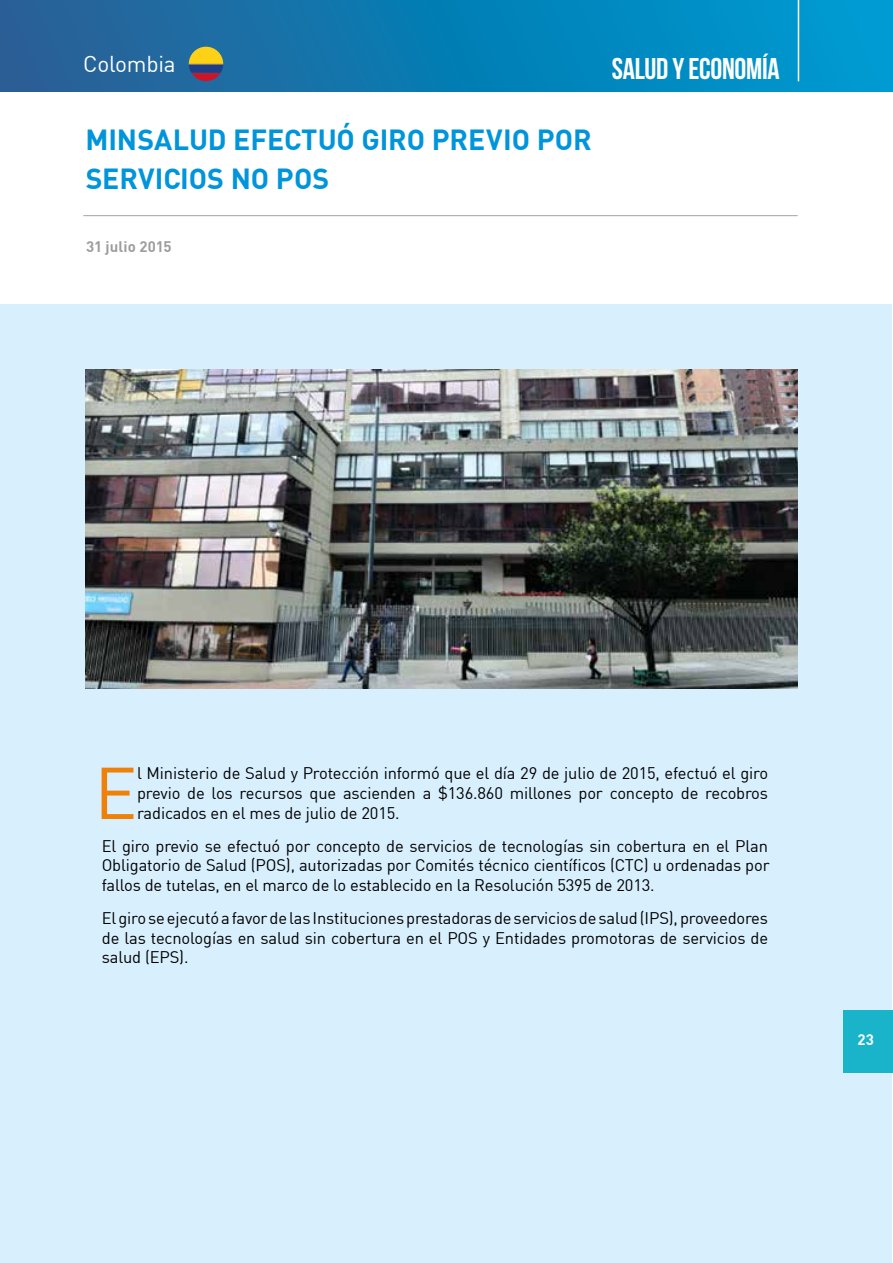
<style>
.page{position:relative;width:893px;height:1263px;background:#fff}
.page>*{position:absolute;margin:0;border:0;box-sizing:border-box;transform-origin:0 0}
.t1{font:72.15px "DIN";color:#f08108}
.t2{font:30px "Bebas Neue";letter-spacing:-.01em;color:#fff}
.t3{font:700 28.5px/39px "DIN";color:#0095db}
.t4{font:22.5px "DIN";letter-spacing:-.01em;color:#fff}
.t5{font:16.5px/19.8px "DIN";letter-spacing:-.01em;color:#000;text-align:justify}
.t6{font:700 15px "DIN";letter-spacing:.005em;color:#9d9d9c}
.t7{font:700 15px "DIN";color:#fff}
</style>
<div class="page">
<div style="left:0;top:0;width:893px;height:91px;background:linear-gradient(to right,#265e94,#009cd3)"></div>
<hr style="left:798px;top:0;width:1px;height:81px;background:#fff">
<div style="left:1px;top:304px;width:891px;height:959px;background:#d8effd"></div>
<hr style="left:83px;top:215px;width:715px;height:1px;background:#acacac">
<img style="left:85px;top:370px;width:713px;height:319px">
<img style="left:189px;top:47px;width:34px;height:34px;border-radius:17px">
<div style="left:844px;top:1010px;width:49px;height:62px;background:#19b4c9"></div>
<h3 class="t4" style="left:83px;top:50px;width:94px">Colombia</h3>
<h3 class="t3" style="left:86px;top:119px;width:508px">MINSALUD EFECTUÓ GIRO PREVIO POR<br>SERVICIOS NO POS</h3>
<p class="t6" style="left:86px;top:237px;width:87px">31 julio 2015</p>
<h2 class="t2" style="left:612px;top:52px;width:169px">SALUD Y ECONOMÍA</h2>
<h1 class="t1" style="left:94px;top:748px;width:45px">E</h1>
<p class="t5" style="left:137px;top:763px;width:633px">l Ministerio de Salud y Protección informó que el día 29 de julio de 2015, efectuó el giro previo de los recursos que ascienden a $136.860 millones por concepto de recobros radicados en el mes de julio de 2015.</p>
<p class="t5" style="left:102px;top:835px;width:669px">El giro previo se efectuó por concepto de servicios de tecnologías sin cobertura en el Plan Obligatorio de Salud (POS), autorizadas por Comités técnico científicos (CTC) u ordenadas por fallos de tutelas, en el marco de lo establecido en la Resolución 5395 de 2013.</p>
<p class="t5" style="left:102px;top:907px;width:668px">El giro se ejecutó a favor de las Instituciones prestadoras de servicios de salud (IPS), proveedores de las tecnologías en salud sin cobertura en el POS y Entidades promotoras de servicios de salud (EPS).</p>
<p class="t7" style="left:857px;top:1030px;width:18px">23</p>
</div>
